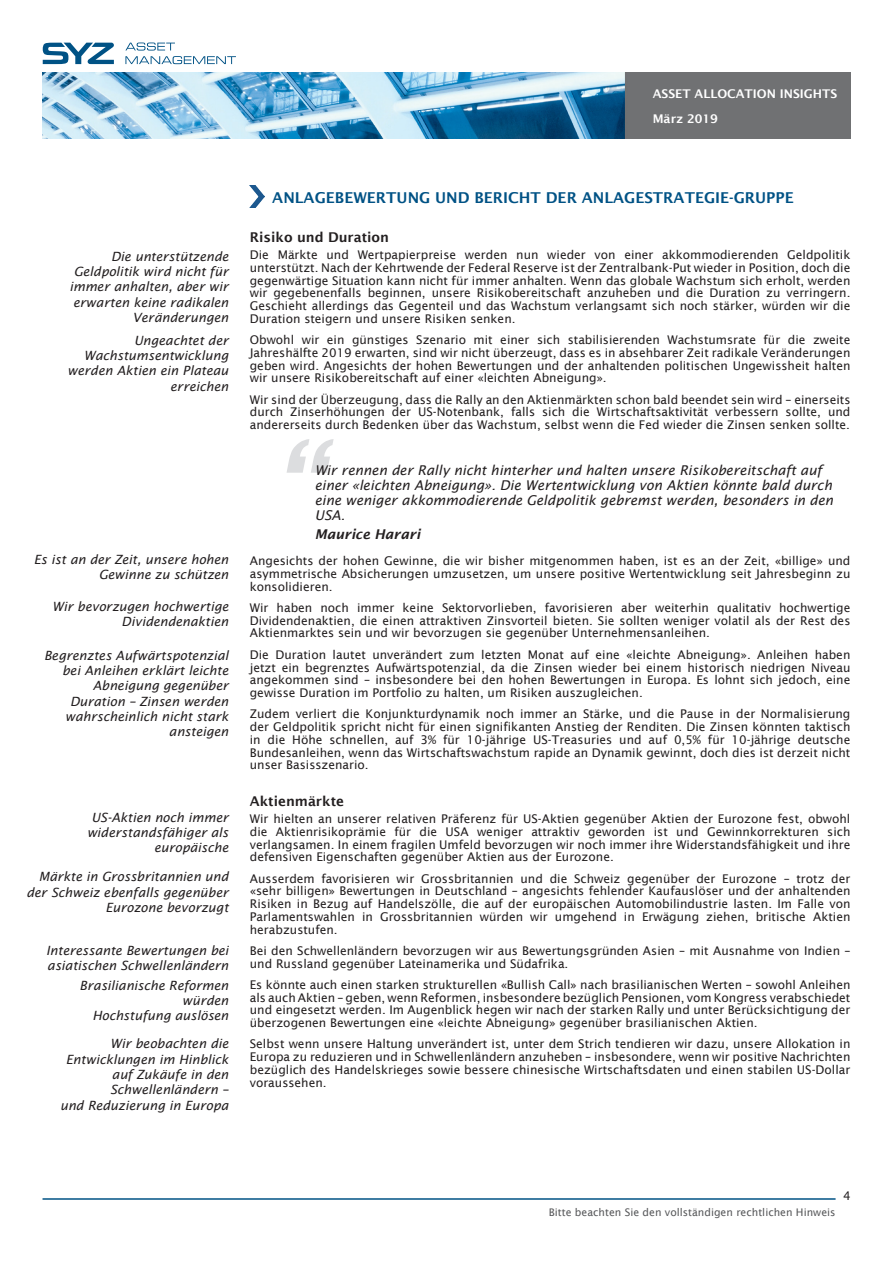
<style>
.page{position:relative;width:893px;height:1263px;background:#fff}
.page>*{position:absolute;margin:0;border:0;box-sizing:border-box;transform-origin:0 0}
.t1{font:italic 600 111.6px "Lucida Sans";color:#dcdddf}
.Titre_chapitre{font:600 15px "Lucida Sans";color:#005285}
.Citation{font:italic 13.5px/15px "Lucida Sans";color:#231f20}
.texte{font:600 13.5px "Lucida Sans";color:#231f20}
.Citation-2{font:italic 600 13.5px "Lucida Sans";color:#231f20}
.Section{font:italic 12.75px/15.3px "Lucida Sans";color:#231f20;text-align:right}
.texte-2{font:12px/12.8px "Lucida Sans";color:#231f20;text-align:justify}
.t2{font:600 12px "Lucida Sans";color:#fff}
.t3{font:10.5px "Lucida Sans";color:#57585a}
</style>
<div class="page">
<img style="left:43px;top:72px;width:808px;height:66px">
<svg style="left:125px;top:43px;width:111px;height:21px"></svg>
<svg style="left:43px;top:43px;width:71px;height:21px"></svg>
<hr style="left:43px;top:1198px;width:793px;height:2px;background:#005285">
<img style="left:250px;top:186px;width:14px;height:22px">
<p class="t2" style="left:653px;top:87px;width:186px">ASSET ALLOCATION INSIGHTS</p>
<p class="t2" style="left:653px;top:111px;width:67px">März 2019</p>
<p class="Section" style="left:69px;top:248px;width:161px">Die unterstützende<br>Geldpolitik wird nicht für immer anhalten, aber wir erwarten keine radikalen<br>Veränderungen</p>
<p class="Section" style="left:67px;top:332px;width:163px">Ungeachtet der<br>Wachstumsentwicklung werden Aktien ein Plateau erreichen</p>
<p class="Section" style="left:34px;top:552px;width:196px">Es ist an der Zeit, unsere hohen<br>Gewinne zu schützen</p>
<p class="Section" style="left:52px;top:599px;width:178px">Wir bevorzugen hochwertige<br>Dividendenaktien</p>
<p class="Section" style="left:44px;top:648px;width:186px">Begrenztes Aufwärtspotenzial bei Anleihen erklärt leichte<br>Abneigung gegenüber<br>Duration – Zinsen werden wahrscheinlich nicht stark ansteigen</p>
<p class="Section" style="left:87px;top:810px;width:143px">US-Aktien noch immer widerstandsfähiger als europäische</p>
<p class="Section" style="left:26px;top:869px;width:204px">Märkte in Grossbritannien und der Schweiz ebenfalls gegenüber<br>Eurozone bevorzugt</p>
<p class="Section" style="left:46px;top:942px;width:184px;text-align:left">Interessante Bewertungen bei asiatischen Schwellenländern</p>
<p class="Section" style="left:80px;top:977px;width:150px">Brasilianische Reformen würden<br>Hochstufung auslösen</p>
<p class="Section" style="left:60px;top:1036px;width:170px">Wir beobachten die<br>Entwicklungen im Hinblick auf Zukäufe in den<br>Schwellenländern –<br>und Reduzierung in Europa</p>
<p class="Titre_chapitre" style="left:272px;top:189px;width:523px">ANLAGEBEWERTUNG UND BERICHT DER ANLAGESTRATEGIE-GRUPPE</p>
<p class="texte" style="left:250px;top:230px;width:141px">Risiko und Duration</p>
<p class="texte-2" style="left:250px;top:248px;width:602px">Die Märkte und Wertpapierpreise werden nun wieder von einer akkommodierenden Geldpolitik unterstützt. Nach der Kehrtwende der Federal Reserve ist der Zentralbank-Put wieder in Position, doch die gegenwärtige Situation kann nicht für immer anhalten. Wenn das globale Wachstum sich erholt, werden wir gegebenenfalls beginnen, unsere Risikobereitschaft anzuheben und die Duration zu verringern.<br>Geschieht allerdings das Gegenteil und das Wachstum verlangsamt sich noch stärker, würden wir die Duration steigern und unsere Risiken senken.</p>
<p class="texte-2" style="left:250px;top:333px;width:602px">Obwohl wir ein günstiges Szenario mit einer sich stabilisierenden Wachstumsrate für die zweite Jahreshälfte 2019 erwarten, sind wir nicht überzeugt, dass es in absehbarer Zeit radikale Veränderungen geben wird. Angesichts der hohen Bewertungen und der anhaltenden politischen Ungewissheit halten wir unsere Risikobereitschaft auf einer «leichten Abneigung».</p>
<p class="texte-2" style="left:250px;top:393px;width:602px">Wir sind der Überzeugung, dass die Rally an den Aktienmärkten schon bald beendet sein wird – einerseits durch Zinserhöhungen der US-Notenbank, falls sich die Wirtschaftsaktivität verbessern sollte, und andererseits durch Bedenken über das Wachstum, selbst wenn die Fed wieder die Zinsen senken sollte.</p>
<p class="t1" style="left:271px;top:422px;width:52px">“</p>
<p class="Citation" style="left:315px;top:463px;width:520px">Wir rennen der Rally nicht hinterher und halten unsere Risikobereitschaft auf einer «leichten Abneigung». Die Wertentwicklung von Aktien könnte bald durch eine weniger akkommodierende Geldpolitik gebremst werden, besonders in den USA.</p>
<p class="Citation-2" style="left:315px;top:527px;width:107px">Maurice Harari</p>
<p class="texte-2" style="left:250px;top:554px;width:602px">Angesichts der hohen Gewinne, die wir bisher mitgenommen haben, ist es an der Zeit, «billige» und asymmetrische Absicherungen umzusetzen, um unsere positive Wertentwicklung seit Jahresbeginn zu konsolidieren.</p>
<p class="texte-2" style="left:250px;top:601px;width:602px">Wir haben noch immer keine Sektorvorlieben, favorisieren aber weiterhin qualitativ hochwertige Dividendenaktien, die einen attraktiven Zinsvorteil bieten. Sie sollten weniger volatil als der Rest des Aktienmarktes sein und wir bevorzugen sie gegenüber Unternehmensanleihen.</p>
<p class="texte-2" style="left:250px;top:648px;width:602px">Die Duration lautet unverändert zum letzten Monat auf eine «leichte Abneigung». Anleihen haben jetzt ein begrenztes Aufwärtspotenzial, da die Zinsen wieder bei einem historisch niedrigen Niveau angekommen sind – insbesondere bei den hohen Bewertungen in Europa. Es lohnt sich jedoch, eine gewisse Duration im Portfolio zu halten, um Risiken auszugleichen.</p>
<p class="texte-2" style="left:250px;top:707px;width:602px">Zudem verliert die Konjunkturdynamik noch immer an Stärke, und die Pause in der Normalisierung der Geldpolitik spricht nicht für einen signifikanten Anstieg der Renditen. Die Zinsen könnten taktisch in die Höhe schnellen, auf 3% für 10-jährige US-Treasuries und auf 0,5% für 10-jährige deutsche Bundesanleihen, wenn das Wirtschaftswachstum rapide an Dynamik gewinnt, doch dies ist derzeit nicht unser Basisszenario.</p>
<p class="texte" style="left:250px;top:793px;width:96px">Aktienmärkte</p>
<p class="texte-2" style="left:250px;top:812px;width:602px">Wir hielten an unserer relativen Präferenz für US-Aktien gegenüber Aktien der Eurozone fest, obwohl die Aktienrisikoprämie für die USA weniger attraktiv geworden ist und Gewinnkorrekturen sich verlangsamen. In einem fragilen Umfeld bevorzugen wir noch immer ihre Widerstandsfähigkeit und ihre defensiven Eigenschaften gegenüber Aktien aus der Eurozone.</p>
<p class="texte-2" style="left:250px;top:872px;width:602px">Ausserdem favorisieren wir Grossbritannien und die Schweiz gegenüber der Eurozone – trotz der «sehr billigen» Bewertungen in Deutschland – angesichts fehlender Kaufauslöser und der anhaltenden Risiken in Bezug auf Handelszölle, die auf der europäischen Automobilindustrie lasten. Im Falle von Parlamentswahlen in Grossbritannien würden wir umgehend in Erwägung ziehen, britische Aktien herabzustufen.</p>
<p class="texte-2" style="left:250px;top:944px;width:602px">Bei den Schwellenländern bevorzugen wir aus Bewertungsgründen Asien – mit Ausnahme von Indien – und Russland gegenüber Lateinamerika und Südafrika.</p>
<p class="texte-2" style="left:250px;top:978px;width:602px">Es könnte auch einen starken strukturellen «Bullish Call» nach brasilianischen Werten – sowohl Anleihen als auch Aktien – geben, wenn Reformen, insbesondere bezüglich Pensionen, vom Kongress verabschiedet und eingesetzt werden. Im Augenblick hegen wir nach der starken Rally und unter Berücksichtigung der überzogenen Bewertungen eine «leichte Abneigung» gegenüber brasilianischen Aktien.</p>
<p class="texte-2" style="left:250px;top:1038px;width:602px">Selbst wenn unsere Haltung unverändert ist, unter dem Strich tendieren wir dazu, unsere Allokation in Europa zu reduzieren und in Schwellenländern anzuheben – insbesondere, wenn wir positive Nachrichten bezüglich des Handelskrieges sowie bessere chinesische Wirtschaftsdaten und einen stabilen US-Dollar voraussehen.</p>
<p class="t3" style="left:549px;top:1207px;width:288px">Bitte beachten Sie den vollständigen rechtlichen Hinweis</p>
<p class="texte-2" style="left:843px;top:1189px;width:9px">4</p>
</div>
